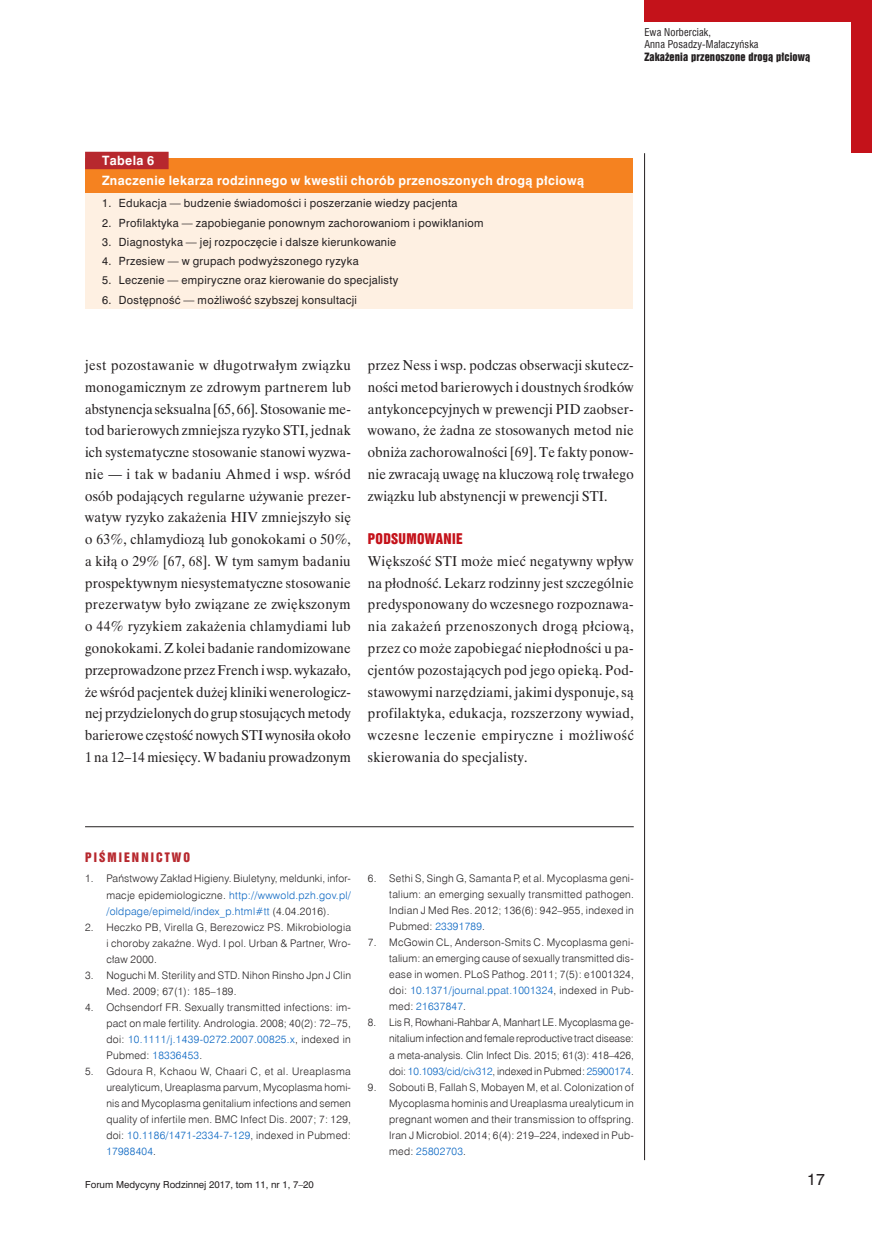
<style>
.page{position:relative;width:872px;height:1234px;background:#fff}
.page>*{position:absolute;margin:0;border:0;box-sizing:border-box;transform-origin:0 0}
.t1{font:15px "Swis 721 PL";color:#231f20}
._070_-_Tekst_-_pierw{font:14.25px/21.8px "Time Ibis EE";letter-spacing:.015em;color:#231f20;text-align:justify;scale:.95 1}
._081_-_Śródtytuł_1{font:13.5px "Swis 921 EU";letter-spacing:.025em;color:#c4121a}
.T1_-_Tabela_-_tytuł{font:700 12px "Swis 721 PL";letter-spacing:.03em;color:#fff}
.P1_-_Piśmiennictwo{font:12px "Swis 921 EU";letter-spacing:.175em;color:#b7282e}
.T1_-_Tabela_-_tytul{font:700 12px "Swis 721 PL";letter-spacing:.03em;color:#fff}
.t2{font:10.5px/16px "Swis 721 Lt EU";letter-spacing:.025em;color:#231f20;text-align:justify}
.t3{font:10.5px "Swis 721 PL";letter-spacing:.03em;color:#231f20}
.t4{font:10.5px/12.8px "Swis 721 Cn EU";letter-spacing:.01em;color:#231f20}
.t5{font:10.5px "Swis 921 EU";letter-spacing:.01em;color:#231f20}
.t6{font:9px "Swis 721 PL";color:#231f20}
.s1{color:#0563c1}
</style>
<div class="page">
<hr style="left:644px;top:153px;width:1px;height:1006px;background:#231f20">
<div style="left:644px;top:0;width:228px;height:21px;background:#c4121a"></div>
<div style="left:850px;top:0;width:22px;height:153px;background:#c4121a"></div>
<div style="left:85px;top:158px;width:547px;height:36px;background:#f58220"></div>
<div style="left:85px;top:194px;width:547px;height:115px;background:#fef0e2"></div>
<div style="left:85px;top:152px;width:84px;height:17px;background:#b7282e"></div>
<hr style="left:85px;top:826px;width:549px;height:1px;background:#231f20">
<p class="t4" style="left:644px;top:25px;width:116px">Ewa Norberciak,<br>Anna Posadzy-Małaczyńska</p>
<p class="t5" style="left:644px;top:50px;width:167px">Zakażenia przenoszone drogą płciową</p>
<p class="T1_-_Tabela_-_tytul" style="left:102px;top:152px;width:54px">Tabela 6</p>
<p class="T1_-_Tabela_-_tytuł" style="left:102px;top:173px;width:483px">Znaczenie lekarza rodzinnego w kwestii chorób przenoszonych drogą płciową</p>
<p class="t3" style="left:102px;top:196px;width:357px">1. Edukacja — budzenie świadomości i poszerzanie wiedzy pacjenta</p>
<p class="t3" style="left:102px;top:215px;width:383px">2. Profilaktyka — zapobieganie ponownym zachorowaniom i powikłaniom</p>
<p class="t3" style="left:102px;top:235px;width:296px">3. Diagnostyka — jej rozpoczęcie i dalsze kierunkowanie</p>
<p class="t3" style="left:102px;top:254px;width:258px">4. Przesiew — w grupach podwyższonego ryzyka</p>
<p class="t3" style="left:102px;top:273px;width:298px">5. Leczenie — empiryczne oraz kierowanie do specjalisty</p>
<p class="t3" style="left:102px;top:292px;width:256px">6. Dostępność — możliwość szybszej konsultacji</p>
<p class="_070_-_Tekst_-_pierw" style="left:85px;top:354px;width:281px">jest pozostawanie w długotrwałym związku monogamicznym ze zdrowym partnerem lub abstynencja seksualna [65, 66]. Stosowanie me&shy;tod barierowych zmniejsza ryzyko STI, jednak ich systematyczne stosowanie stanowi wyzwa&shy;nie — i tak w badaniu Ahmed i wsp. wśród osób podających regularne używanie prezer&shy;watyw ryzyko zakażenia HIV zmniejszyło się o 63%, chlamydiozą lub gonokokami o 50%, a kiłą o 29% [67, 68]. W tym samym badaniu prospektywnym niesystematyczne stosowanie prezerwatyw było związane ze zwiększonym o 44% ryzykiem zakażenia chlamydiami lub gonokokami. Z kolei badanie randomizowane przeprowadzone przez French i wsp. wykazało, że wśród pacjentek dużej kliniki wenerologicz&shy;nej przydzielonych do grup stosujących metody barierowe częstość nowych STI wynosiła około 1 na 12–14 miesięcy. W badaniu prowadzonym</p>
<p class="_070_-_Tekst_-_pierw" style="left:368px;top:354px;width:281px">przez Ness i wsp. podczas obserwacji skutecz&shy;ności metod barierowych i doustnych środków antykoncepcyjnych w prewencji PID zaobser&shy;wowano, że żadna ze stosowanych metod nie obniża zachorowalności [69]. Te fakty ponow&shy;nie zwracają uwagę na kluczową rolę trwałego związku lub abstynencji w prewencji STI.</p>
<p class="_081_-_Śródtytuł_1" style="left:368px;top:530px;width:96px">PODSUMOWANIE</p>
<p class="_070_-_Tekst_-_pierw" style="left:368px;top:550px;width:281px">Większość STI może mieć negatywny wpływ na płodność. Lekarz rodzinny jest szczególnie predysponowany do wczesnego rozpoznawa&shy;nia zakażeń przenoszonych drogą płciową, przez co może zapobiegać niepłodności u pa&shy;cjentów pozostających pod jego opieką. Pod&shy;stawowymi narzędziami, jakimi dysponuje, są profilaktyka, edukacja, rozszerzony wywiad, wczesne leczenie empiryczne i możliwość skierowania do specjalisty.</p>
<p class="P1_-_Piśmiennictwo" style="left:85px;top:849px;width:107px">PIŚMIENNICTWO</p>
<p class="t2" style="left:106px;top:870px;width:246px;text-indent:-21px">1. Państwowy Zakład Higieny. Biuletyny, meldunki, infor&shy;macje epidemiologiczne. <span class="s1">http://wwwold.pzh.gov.pl/ /oldpage/epimeld/index_p.html#tt</span> (4.04.2016).</p>
<p class="t2" style="left:106px;top:918px;width:246px;text-indent:-21px">2. Heczko PB, Virella G, Berezowicz PS. Mikrobiologia i choroby zakaźne. Wyd. I pol. Urban &amp; Partner, Wro&shy;cław 2000.</p>
<p class="t2" style="left:106px;top:967px;width:246px;text-indent:-21px">3. Noguchi M. Sterility and STD. Nihon Rinsho Jpn J Clin<br>Med. 2009; 67(1): 185–189.</p>
<p class="t2" style="left:106px;top:999px;width:246px;text-indent:-21px">4. Ochsendorf FR. Sexually transmitted infections: im&shy;pact on male fertility. Andrologia. 2008; 40(2): 72–75, doi: <span class="s1">10.1111/j.1439-0272.2007.00825.x</span>, indexed in Pubmed: <span class="s1">18336453</span>.</p>
<p class="t2" style="left:106px;top:1063px;width:246px;text-indent:-21px">5. Gdoura R, Kchaou W, Chaari C, et al. Ureaplasma urealyticum, Ureaplasma parvum, Mycoplasma homi&shy;nis and Mycoplasma genitalium infections and semen quality of infertile men. BMC Infect Dis. 2007; 7: 129, doi: <span class="s1">10.1186/1471-2334-7-129</span>, indexed in Pubmed:<br><span class="s1">17988404</span>.</p>
<p class="t6" style="left:85px;top:1178px;width:230px">Forum Medycyny Rodzinnej 2017, tom 11, nr 1, 7–20</p>
<p class="t2" style="left:389px;top:870px;width:246px;text-indent:-21px">6. Sethi S, Singh G, Samanta P, et al. Mycoplasma geni&shy;talium: an emerging sexually transmitted pathogen.<br>Indian J Med Res. 2012; 136(6): 942–955, indexed in Pubmed: <span class="s1">23391789</span>.</p>
<p class="t2" style="left:389px;top:934px;width:246px;text-indent:-21px">7. McGowin CL, Anderson-Smits C. Mycoplasma geni&shy;talium: an emerging cause of sexually transmitted dis&shy;ease in women. PLoS Pathog. 2011; 7(5): e1001324, doi: <span class="s1">10.1371/journal.ppat.1001324</span>, indexed in Pub&shy;med: <span class="s1">21637847</span>.</p>
<p class="t2" style="left:389px;top:1014px;width:246px;text-indent:-21px">8. Lis R, Rowhani-Rahbar A, Manhart LE. Mycoplasma ge&shy;nitalium infection and female reproductive tract disease: a meta-analysis. Clin Infect Dis. 2015; 61(3): 418–426, doi: <span class="s1">10.1093/cid/civ312</span>, indexed in Pubmed: <span class="s1">25900174</span>.</p>
<p class="t2" style="left:389px;top:1078px;width:246px;text-indent:-21px">9. Sobouti B, Fallah S, Mobayen M, et al. Colonization of Mycoplasma hominis and Ureaplasma urealyticum in pregnant women and their transmission to offspring.<br>Iran J Microbiol. 2014; 6(4): 219–224, indexed in Pub&shy;med: <span class="s1">25802703</span>.</p>
<h1 class="t1" style="left:807px;top:1169px;width:19px">17</h1>
</div>
